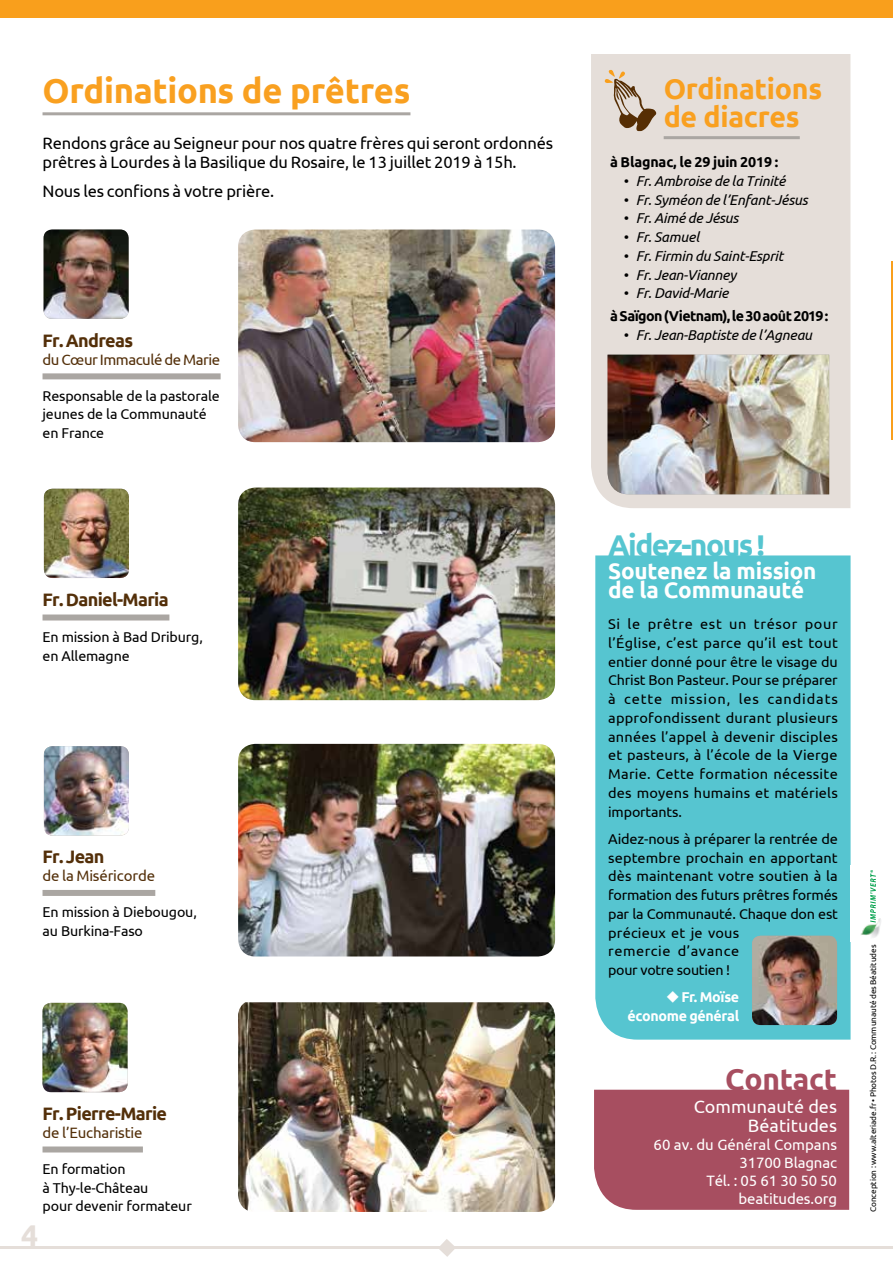
<style>
.page{position:relative;width:893px;height:1263px;background:#fff}
.page>*{position:absolute;margin:0;border:0;box-sizing:border-box;transform-origin:0 0}
.t1{font:700 34.5px "Ubuntu";letter-spacing:-.01em;color:#f9a020}
.t2{font:700 30px "Ubuntu";letter-spacing:-.05em;color:#56c5d0}
.t3{font:700 30px "Ubuntu";letter-spacing:-.01em;color:#a74e60}
.t4{font:700 30px "Ubuntu";color:#e5ded9}
.t5{font:700 28.5px/28.5px "Ubuntu";letter-spacing:-.01em;color:#f9a020}
.t6{font:700 22.5px/18.8px "Ubuntu";letter-spacing:-.01em;color:#fff}
.t7{font:700 18px "Ubuntu";letter-spacing:-.035em;color:#532f09}
.t8{font:18px/18.8px "Ubuntu";color:#fff;text-align:right}
.t9{font:16.5px/19.8px "Ubuntu";letter-spacing:-.01em;color:#000}
.t10{font:15px/18px "Ubuntu";letter-spacing:-.01em;color:#fff;text-align:right}
.t11{font:15px "Ubuntu";letter-spacing:-.01em;color:#532f09}
.t12{font:15px "Ubuntu";letter-spacing:-.03em;color:#532f09}
.t13{font:14.25px/18.8px "Ubuntu";letter-spacing:-.01em;color:#000}
.t14{font:italic 14.25px "Ubuntu";letter-spacing:-.01em;color:#000}
.t15{font:700 14.25px "Ubuntu";letter-spacing:-.035em;color:#000}
.t16{font:700 14.25px/18.8px "Ubuntu";letter-spacing:-.02em;color:#fff;text-align:right}
.t17{font:700 14.25px "Ubuntu";letter-spacing:-.01em;color:#000}
.t18{font:8.25px "Ubuntu";letter-spacing:-.01em;color:#000}
</style>
<div class="page">
<hr style="left:0;top:1246px;width:893px;height:2px;background:#e5ded9">
<svg style="left:438px;top:1239px;width:18px;height:18px"></svg>
<div style="left:591px;top:54px;width:259px;height:454px;background:#e5ded9"></div>
<hr style="left:892px;top:0;width:1px;height:465px;background:#e4dfd8">
<div style="left:594px;top:1090px;width:255px;height:120px;background:#a74e60"></div>
<div style="left:0;top:0;width:893px;height:17px;background:#f99f1c"></div>
<div style="left:595px;top:555px;width:256px;height:485px;background:#56c5d0"></div>
<img style="left:752px;top:936px;width:85px;height:89px">
<hr style="left:664px;top:136px;width:136px;height:3px;background:#aaa6a2">
<hr style="left:892px;top:261px;width:1px;height:179px;background:#f99f1c">
<div style="left:850px;top:865px;width:40px;height:77px;background:#fff"></div>
<img style="left:860px;top:918px;width:21px;height:20px">
<svg style="left:870px;top:870px;width:6px;height:52px"></svg>
<hr style="left:43px;top:112px;width:367px;height:3px;background:#aaa6a2">
<svg style="left:604px;top:70px;width:52px;height:61px;background:#c2b2a1"></svg>
<img style="left:238px;top:230px;width:317px;height:212px">
<div style="left:43px;top:373px;width:178px;height:6px;background:#aaa6a2"></div>
<img style="left:44px;top:230px;width:85px;height:89px">
<img style="left:238px;top:487px;width:317px;height:213px">
<div style="left:43px;top:614px;width:126px;height:6px;background:#aaa6a2"></div>
<img style="left:44px;top:489px;width:85px;height:89px">
<img style="left:238px;top:744px;width:317px;height:212px">
<div style="left:43px;top:890px;width:112px;height:6px;background:#aaa6a2"></div>
<img style="left:44px;top:746px;width:85px;height:89px">
<div style="left:43px;top:1146px;width:100px;height:6px;background:#aaa6a2"></div>
<img style="left:238px;top:1002px;width:317px;height:210px">
<img style="left:43px;top:1003px;width:85px;height:89px">
<img style="left:608px;top:355px;width:221px;height:139px">
<h1 class="t1" style="left:43px;top:70px;width:369px">Ordinations de prêtres</h1>
<p class="t9" style="left:43px;top:132px;width:512px">Rendons grâce au Seigneur pour nos quatre frères qui seront ordonnés prêtres à Lourdes à la Basilique du Rosaire, le 13 juillet 2019 à 15h.</p>
<p class="t9" style="left:43px;top:180px;width:233px">Nous les confions à votre prière.</p>
<p class="t7" style="left:43px;top:330px;width:92px">Fr. Andreas</p>
<p class="t12" style="left:43px;top:350px;width:179px">du Cœur Immaculé de Marie</p>
<p class="t13" style="left:43px;top:386px;width:179px">Responsable de la pastorale jeunes de la Communauté en France</p>
<p class="t7" style="left:43px;top:589px;width:128px">Fr. Daniel-Maria</p>
<p class="t13" style="left:43px;top:627px;width:162px">En mission à Bad Driburg, en Allemagne</p>
<p class="t7" style="left:43px;top:846px;width:63px">Fr. Jean</p>
<p class="t11" style="left:43px;top:867px;width:114px">de la Miséricorde</p>
<p class="t13" style="left:43px;top:902px;width:156px">En mission à Diebougou, au Burkina-Faso</p>
<p class="t7" style="left:43px;top:1103px;width:126px">Fr. Pierre-Marie</p>
<p class="t11" style="left:43px;top:1123px;width:102px">de l’Eucharistie</p>
<p class="t13" style="left:43px;top:1159px;width:151px">En formation<br>à Thy-le-Château<br>pour devenir formateur</p>
<h2 class="t4" style="left:21px;top:1217px;width:19px">4</h2>
<h3 class="t5" style="left:664px;top:74px;width:160px">Ordinations de diacres</h3>
<p class="t17" style="left:610px;top:153px;width:169px">à Blagnac, le 29 juin 2019 :</p>
<p class="t14" style="left:623px;top:172px;width:164px">• Fr. Ambroise de la Trinité</p>
<p class="t14" style="left:623px;top:191px;width:186px">• Fr. Syméon de l’Enfant-Jésus</p>
<p class="t14" style="left:623px;top:210px;width:117px">• Fr. Aimé de Jésus</p>
<p class="t14" style="left:623px;top:228px;width:78px">• Fr. Samuel</p>
<p class="t14" style="left:623px;top:247px;width:162px">• Fr. Firmin du Saint-Esprit</p>
<p class="t14" style="left:623px;top:266px;width:115px">• Fr. Jean-Vianney</p>
<p class="t14" style="left:623px;top:285px;width:107px">• Fr. David-Marie</p>
<p class="t15" style="left:610px;top:308px;width:220px">à Saïgon (Vietnam), le 30 août 2019 :</p>
<p class="t14" style="left:623px;top:326px;width:191px">• Fr. Jean-Baptiste de l’Agneau</p>
<h2 class="t2" style="left:608px;top:527px;width:158px">Aidez-nous !</h2>
<h3 class="t6" style="left:608px;top:561px;width:210px">Soutenez la mission de la Communauté</h3>
<p class="t13" style="left:608px;top:614px;width:231px;text-align:justify">Si le prêtre est un trésor pour l’Église, c’est parce qu’il est tout entier donné pour être le visage du Christ Bon Pasteur. Pour se préparer à cette mission, les candidats approfondissent durant plusieurs années l’appel à devenir disciples et pasteurs, à l’école de la Vierge Marie. Cette formation nécessite des moyens humains et matériels importants.</p>
<p class="t13" style="left:608px;top:829px;width:231px">Aidez-nous à préparer la rentrée de septembre prochain en apportant dès maintenant votre soutien à la formation des futurs prêtres formés par la Communauté. Chaque don est précieux et je vous<br>remercie d’avance<br>pour votre soutien !</p>
<p class="t16" style="left:628px;top:988px;width:113px">◆ Fr. Moïse économe général</p>
<h2 class="t3" style="left:725px;top:1061px;width:113px">Contact</h2>
<p class="t8" style="left:694px;top:1097px;width:145px">Communauté des<br>Béatitudes</p>
<p class="t10" style="left:654px;top:1135px;width:185px">60 av. du Général Compans<br>31700 Blagnac<br>Tél. : 05 61 30 50 50 beatitudes.org</p>
<p class="t18" style="left:868px;top:1212px;width:269px;rotate:-90deg">Conception : www.alteriade.fr • Photos D.R. : Communauté des Béatitudes</p>
</div>
